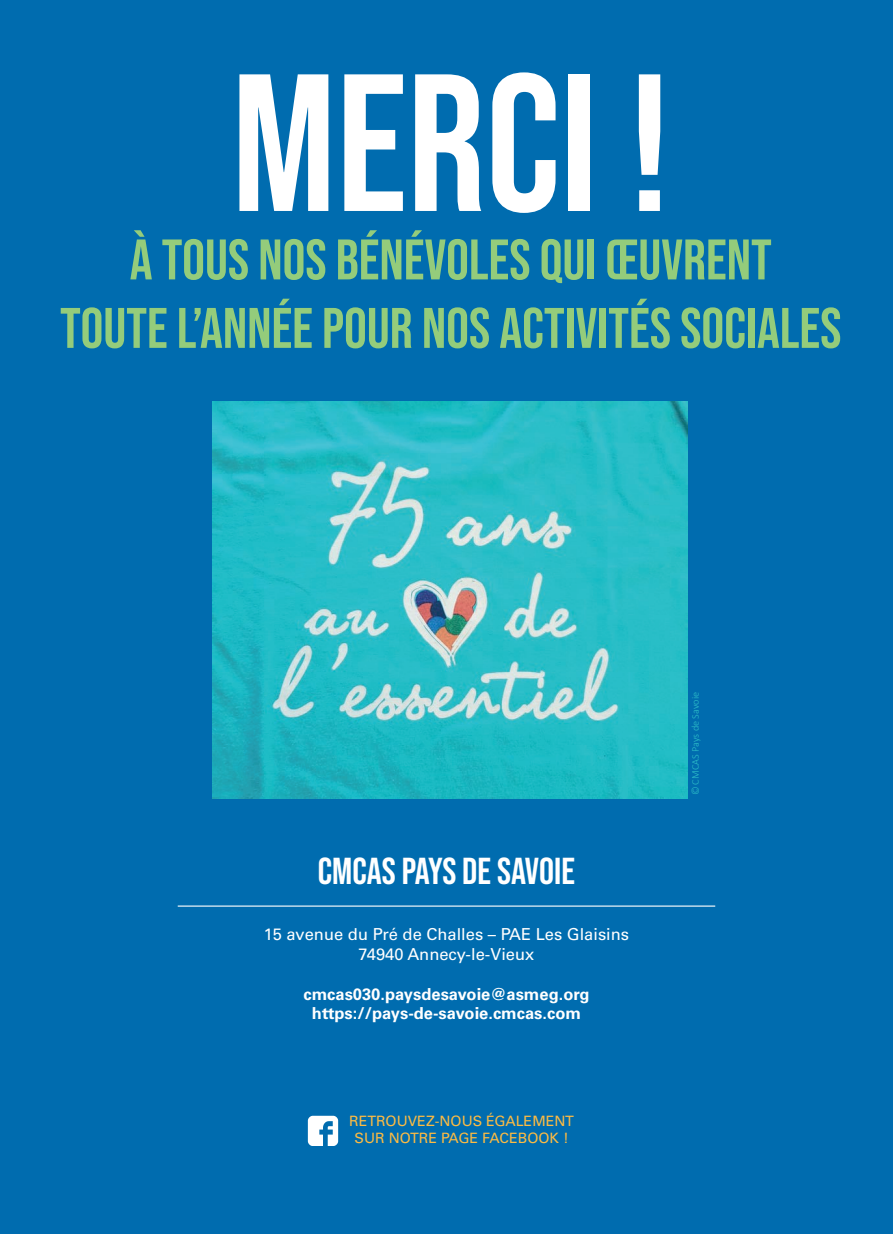
<style>
.page{position:relative;width:893px;height:1234px;background:#fff}
.page>*{position:absolute;margin:0;border:0;box-sizing:border-box;transform-origin:0 0}
.t1{font:195px "Bebas Neue";color:#fff}
.t2{font:57px/68.4px "Bebas Neue";color:#94cc7b;text-align:center}
.t3{font:37.5px "Bebas Neue";color:#fff}
.t4{font:700 16.5px/19.8px "Univers LT Std";color:#fff;text-align:center}
.t5{font:16.5px/19.8px "Univers LT Std";color:#fff;text-align:center}
.t6{font:14.25px/17.1px "Univers LT Std";color:#fdbb43;text-align:center}
.t7{font:300 10.35px "Calibri";color:#2ebfc8}
</style>
<div class="page">
<div style="left:0;top:0;width:893px;height:1233px;background:#006caf"></div>
<hr style="left:178px;top:905px;width:537px;height:1px;background:#fff">
<svg style="left:308px;top:1115px;width:30px;height:30px"></svg>
<img style="left:212px;top:401px;width:475px;height:396px">
<h1 class="t1" style="left:231px;top:33px;width:440px">MERCI !</h1>
<h2 class="t2" style="left:60px;top:225px;width:783px">À TOUS NOS BÉNÉVOLES QUI ŒUVRENT<br>TOUTE L’ANNÉE POUR NOS ACTIVITÉS SOCIALES</h2>
<h3 class="t3" style="left:318px;top:849px;width:259px">CMCAS PAYS DE SAVOIE</h3>
<p class="t5" style="left:264px;top:924px;width:367px">15 avenue du Pré de Challes – PAE Les Glaisins<br>74940 Annecy-le-Vieux</p>
<p class="t4" style="left:303px;top:983px;width:288px">cmcas030.paysdesavoie@asmeg.org https://pays-de-savoie.cmcas.com</p>
<p class="t6" style="left:349px;top:1112px;width:226px">RETROUVEZ-NOUS ÉGALEMENT<br>SUR NOTRE PAGE FACEBOOK !</p>
<p class="t7" style="left:689px;top:795px;width:105px;rotate:-90deg">© CMCAS Pays de Savoie</p>
</div>
